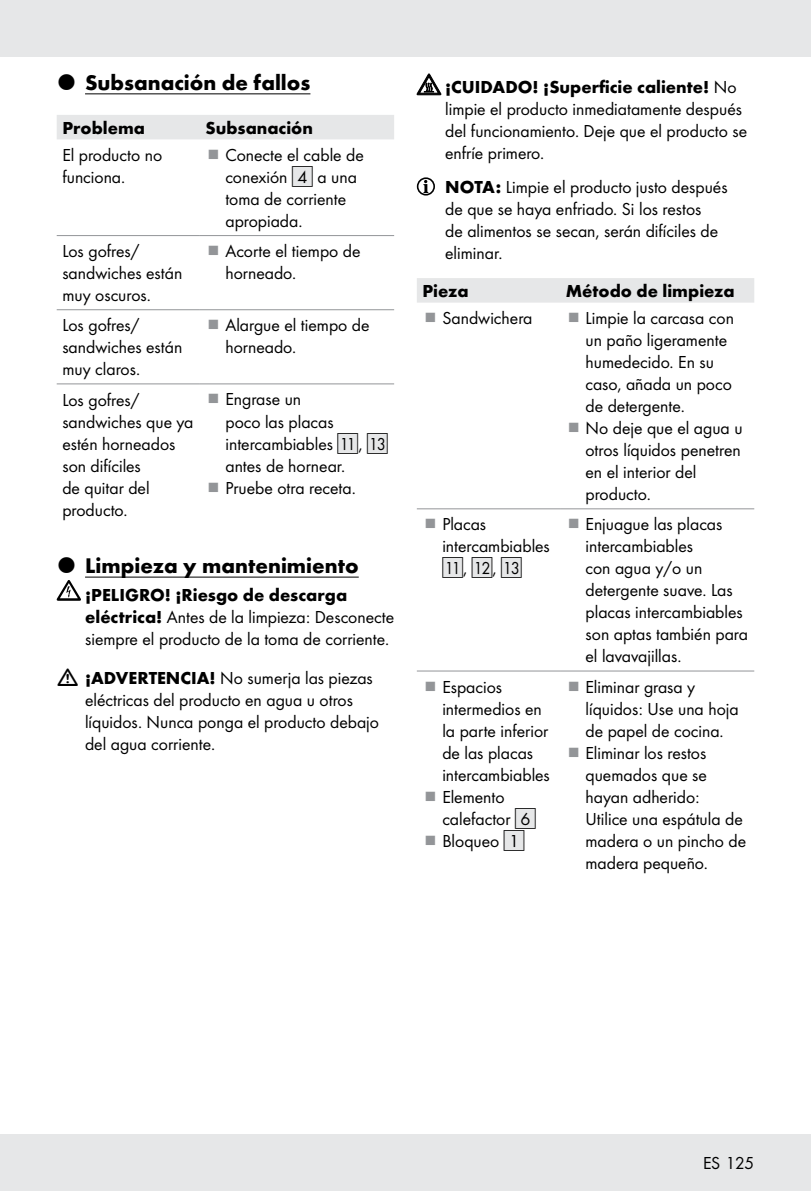
<style>
.page{position:relative;width:811px;height:1191px;background:#fff}
.page>*{position:absolute;margin:0;border:0;box-sizing:border-box;transform-origin:0 0}
.t1{font:700 22px "Futura";color:#000}
.t2{font:18px/22px "Futura Boo";color:#000}
.t3{font:700 18px "Futura";color:#000}
.t4{font:15.8px "IMP Lidl Num Box";color:#000}
.s1{font-family:"IMP Lidl Num Box";font-size:15.8px;color:#e6e7e8}
.s2{font-family:"IMP Lidl Num Box";font-size:15.8px}
.s3{font-family:"Futura";font-weight:700}
.s4{font-family:"Futura Boo";font-weight:400}
.s5{color:#e6e7e8}
.s6{font-family:"Futura Boo";font-size:18px}
</style>
<div class="page">
<div style="left:0;top:1134px;width:811px;height:57px;background:#e6e7e8"></div>
<div style="left:0;top:0;width:811px;height:57px;background:#e6e7e8"></div>
<hr style="left:85px;top:93px;width:225px;height:1px;background:#000">
<hr style="left:85px;top:576px;width:274px;height:1px;background:#000">
<div style="left:57px;top:115px;width:337px;height:24px;background:#e6e7e8"></div>
<hr style="left:57px;top:235px;width:143px;height:1px;background:#939598">
<hr style="left:200px;top:235px;width:194px;height:1px;background:#939598">
<hr style="left:57px;top:309px;width:143px;height:1px;background:#939598">
<hr style="left:200px;top:309px;width:194px;height:1px;background:#939598">
<hr style="left:57px;top:383px;width:143px;height:1px;background:#939598">
<hr style="left:200px;top:383px;width:194px;height:1px;background:#939598">
<svg style="left:57px;top:580px;width:24px;height:21px"></svg>
<svg style="left:417px;top:73px;width:24px;height:23px"></svg>
<div style="left:417px;top:177px;width:18px;height:18px;border:2px solid #000;border-radius:50%"></div>
<svg style="left:423px;top:180px;width:5px;height:13px"></svg>
<div style="left:417px;top:278px;width:337px;height:25px;background:#e6e7e8"></div>
<hr style="left:417px;top:508px;width:143px;height:1px;background:#939598">
<hr style="left:560px;top:508px;width:194px;height:1px;background:#939598">
<hr style="left:417px;top:670px;width:143px;height:1px;background:#939598">
<hr style="left:560px;top:670px;width:194px;height:1px;background:#939598">
<p class="t1" style="left:85px;top:66px;width:227px">Subsanación de fallos</p>
<p class="t3" style="left:62px;top:114px;width:84px">Problema</p>
<p class="t3" style="left:206px;top:114px;width:109px">Subsanación</p>
<p class="t2" style="left:62px;top:143px;width:101px">El producto no funciona.</p>
<p class="t2" style="left:225px;top:143px;width:140px">Conecte el cable de conexión <span class="s1">[</span><span class="s2">4]</span> a una toma de corriente apropiada.</p>
<p class="t2" style="left:62px;top:239px;width:121px">Los gofres/ sandwiches están muy oscuros.</p>
<p class="t2" style="left:225px;top:239px;width:137px">Acorte el tiempo de horneado.</p>
<p class="t2" style="left:62px;top:313px;width:121px">Los gofres/ sandwiches están muy claros.</p>
<p class="t2" style="left:225px;top:313px;width:146px">Alargue el tiempo de horneado.</p>
<p class="t2" style="left:62px;top:387px;width:133px">Los gofres/ sandwiches que ya estén horneados son difíciles<br>de quitar del producto.</p>
<p class="t2" style="left:225px;top:387px;width:164px">Engrase un<br>poco las placas intercambiables <span class="s1">[</span><span class="s2">11]</span>, <span class="s1">[</span><span class="s2">13] </span>antes de hornear.<br>Pruebe otra receta.</p>
<p class="t1" style="left:85px;top:549px;width:275px">Limpieza y mantenimiento</p>
<p class="t3" style="left:85px;top:581px;width:264px">¡PELIGRO! ¡Riesgo de descarga</p>
<p class="t2" style="left:85px;top:605px;width:310px"><span class="s3">eléctrica!</span> Antes de la limpieza: Desconecte siempre el producto de la toma de corriente.</p>
<p class="t2" style="left:85px;top:666px;width:295px"><span class="s3">¡ADVERTENCIA!</span> No sumerja las piezas eléctricas del producto en agua u otros líquidos. Nunca ponga el producto debajo del agua corriente.</p>
<p class="t3" style="left:445px;top:74px;width:293px">¡CUIDADO! ¡Superficie caliente! <span class="s4">No</span></p>
<p class="t2" style="left:445px;top:97px;width:303px">limpie el producto inmediatamente después del funcionamiento. Deje que el producto se enfríe primero.</p>
<p class="t2" style="left:445px;top:175px;width:284px"><span class="s3">NOTA:</span> Limpie el producto justo después de que se haya enfriado. Si los restos<br>de alimentos se secan, serán difíciles de eliminar.</p>
<p class="t3" style="left:422px;top:278px;width:48px">Pieza</p>
<p class="t3" style="left:566px;top:278px;width:170px">Método de limpieza</p>
<p class="t2" style="left:442px;top:306px;width:92px">Sandwichera</p>
<p class="t2" style="left:585px;top:306px;width:158px">Limpie la carcasa con un paño ligeramente humedecido. En su caso, añada un poco de detergente.<br>No deje que el agua u otros líquidos penetren en el interior del producto.</p>
<p class="t2" style="left:442px;top:512px;width:109px">Placas intercambiables</p>
<p class="t4" style="left:442px;top:557px;width:81px"><span class="s5">[</span>11]<span class="s6">,</span> <span class="s5">[</span>12]<span class="s6">,</span> <span class="s5">[</span>13]</p>
<p class="t2" style="left:585px;top:512px;width:164px">Enjuague las placas intercambiables<br>con agua y/o un detergente suave. Las placas intercambiables son aptas también para el lavavajillas.</p>
<p class="t2" style="left:442px;top:674px;width:109px">Espacios intermedios en la parte inferior de las placas intercambiables<br>Elemento calefactor <span class="s1">[</span><span class="s2">6]<br></span>Bloqueo <span class="s1">[</span><span class="s2">1]</span></p>
<p class="t2" style="left:585px;top:674px;width:162px">Eliminar grasa y líquidos: Use una hoja de papel de cocina.<br>Eliminar los restos quemados que se hayan adherido:<br>Utilice una espátula de madera o un pincho de madera pequeño.</p>
<p class="t2" style="left:703px;top:1151px;width:53px">ES 125</p>
</div>
